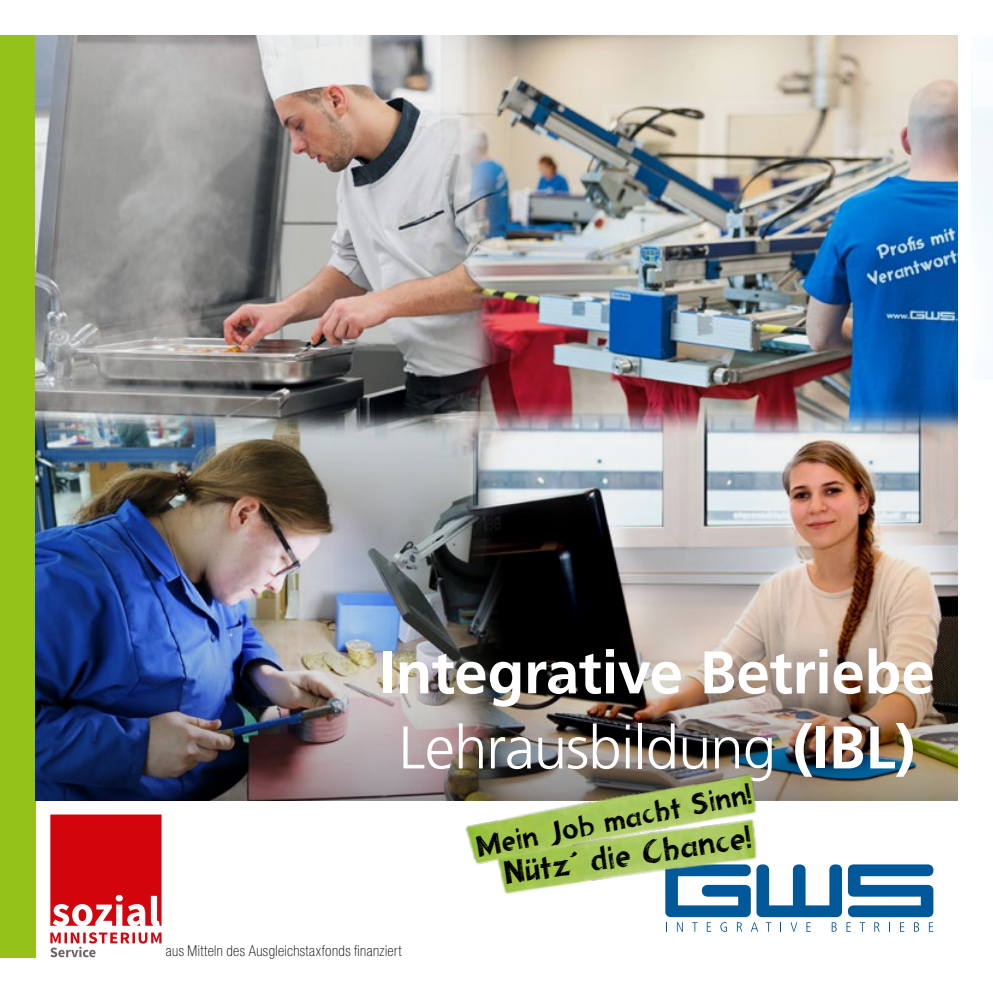
<style>
.page{position:relative;width:993px;height:993px;background:#fff}
.page>*{position:absolute;margin:0;border:0;box-sizing:border-box;transform-origin:0 0}
.t1{font:700 60px/75px "Frutiger";letter-spacing:-.01em;color:#fff;text-align:center}
.t2{font:30px "Holmes Titling";color:#000}
.t3{font:27.5px "Holmes Titling";color:#000}
.t4{font:100 condensed 15px "Helvetica Neue LT Std";letter-spacing:.03em;color:#000}
.s1{font-weight:300}
</style>
<div class="page">
<div style="left:0;top:35px;width:35px;height:922px;background:#94c11a"></div>
<svg style="left:50px;top:814px;width:111px;height:142px"></svg>
<img style="left:35px;top:35px;width:922px;height:578px">
<svg style="left:665px;top:864px;width:268px;height:67px"></svg>
<img style="left:35px;top:613px;width:922px;height:187px">
<img style="left:498px;top:865px;width:262px;height:29px">
<img style="left:464px;top:771px;width:296px;height:94px">
<h1 class="t1" style="left:379px;top:634px;width:557px">Integrative Betriebe<br><span class="s1">Lehrausbildung</span> (IBL)</h1>
<h3 class="t3" style="left:473px;top:830px;width:280px;rotate:-11deg">Mein Job macht Sinn!</h3>
<h2 class="t2" style="left:501px;top:854px;width:250px;rotate:-8deg">Nütz´ die Chance!</h2>
<p class="t4" style="left:166px;top:942px;width:237px">aus Mitteln des Ausgleichstaxfonds finanziert</p>
</div>
